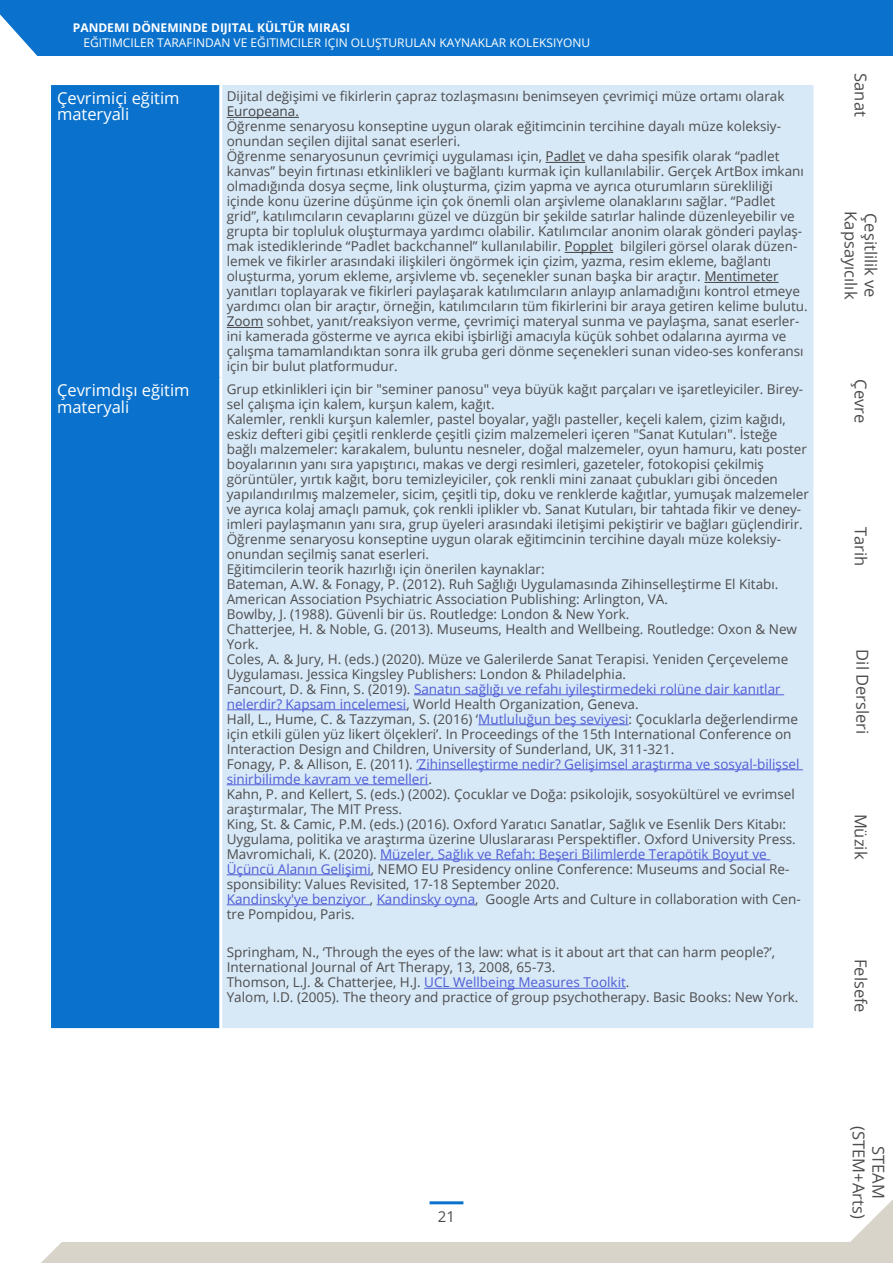
<style>
.page{position:relative;width:893px;height:1263px;background:#fff}
.page>*{position:absolute;margin:0;border:0;box-sizing:border-box;transform-origin:0 0}
.t1{font:16.5px/19.8px "Open Sans";color:#4d4d4d;text-align:center}
.t2{font:16.5px/16.5px "Open Sans";color:#fff}
.t3{font:15px "Open Sans";color:#4d4d4d}
.t4{font:13.5px/15px "Open Sans";color:#4d4d4d}
.t5{font:13.5px "Open Sans";color:#434343}
.t6{font:12px "Open Sans";color:#fff}
.t7{font:700 12px "Open Sans";color:#fff}
.s1{color:#434343}
.s2{color:#4f5cd6}
</style>
<div class="page">
<div style="left:0;top:0;width:893px;height:56px;background:#0a72cc"></div>
<div style="left:0;top:1242px;width:893px;height:21px;background:#d9d4ca"></div>
<svg style="left:0;top:1242px;width:62px;height:21px"></svg>
<svg style="left:0;top:14px;width:38px;height:42px"></svg>
<hr style="left:430px;top:1201px;width:33px;height:3px;background:#0a72cc">
<svg style="left:850px;top:1199px;width:43px;height:43px"></svg>
<div style="left:51px;top:85px;width:168px;height:943px;background:#0a72cc"></div>
<div style="left:222px;top:85px;width:591px;height:943px;background:#d7e8f7"></div>
<hr style="left:227px;top:117px;width:72px;height:1px;background:#434343">
<hr style="left:546px;top:162px;width:39px;height:1px;background:#434343">
<hr style="left:565px;top:252px;width:48px;height:1px;background:#434343">
<hr style="left:704px;top:282px;width:75px;height:1px;background:#434343">
<hr style="left:227px;top:327px;width:36px;height:1px;background:#434343">
<hr style="left:414px;top:694px;width:370px;height:1px;background:#4f5cd6">
<hr style="left:227px;top:709px;width:179px;height:1px;background:#4f5cd6">
<hr style="left:478px;top:724px;width:151px;height:1px;background:#4f5cd6">
<hr style="left:416px;top:769px;width:387px;height:1px;background:#4f5cd6">
<hr style="left:227px;top:784px;width:201px;height:1px;background:#4f5cd6">
<hr style="left:380px;top:859px;width:390px;height:1px;background:#4f5cd6">
<hr style="left:227px;top:874px;width:144px;height:1px;background:#4f5cd6">
<hr style="left:227px;top:904px;width:143px;height:1px;background:#4f5cd6">
<hr style="left:377px;top:904px;width:98px;height:1px;background:#4f5cd6">
<hr style="left:424px;top:988px;width:202px;height:1px;background:#4f5cd6">
<p class="t7" style="left:73px;top:19px;width:279px">PANDEMI DÖNEMINDE DIJITAL KÜLTÜR MIRASI</p>
<p class="t6" style="left:83px;top:34px;width:508px">EĞITIMCILER TARAFINDAN VE EĞITIMCILER IÇIN OLUŞTURULAN KAYNAKLAR KOLEKSIYONU</p>
<p class="t2" style="left:57px;top:89px;width:124px">Çevrimiçi eğitim materyali</p>
<p class="t4" style="left:227px;top:89px;width:559px">Dijital değişimi ve fikirlerin çapraz tozlaşmasını benimseyen çevrimiçi müze ortamı olarak</p>
<p class="t5" style="left:227px;top:102px;width:74px">Europeana.</p>
<p class="t4" style="left:227px;top:119px;width:582px">Öğrenme senaryosu konseptine uygun olarak eğitimcinin tercihine dayalı müze koleksiy&shy;onundan seçilen dijital sanat eserleri.<br>Öğrenme senaryosunun çevrimiçi uygulaması için, <span class="s1">Padlet</span> ve daha spesifik olarak “padlet kanvas” beyin fırtınası etkinlikleri ve bağlantı kurmak için kullanılabilir. Gerçek ArtBox imkanı olmadığında dosya seçme, link oluşturma, çizim yapma ve ayrıca oturumların sürekliliği içinde konu üzerine düşünme için çok önemli olan arşivleme olanaklarını sağlar. “Padlet grid”, katılımcıların cevaplarını güzel ve düzgün bir şekilde satırlar halinde düzenleyebilir ve grupta bir topluluk oluşturmaya yardımcı olabilir. Katılımcılar anonim olarak gönderi paylaş&shy;mak istediklerinde “Padlet backchannel” kullanılabilir. <span class="s1">Popplet</span> bilgileri görsel olarak düzen&shy;lemek ve fikirler arasındaki ilişkileri öngörmek için çizim, yazma, resim ekleme, bağlantı oluşturma, yorum ekleme, arşivleme vb. seçenekler sunan başka bir araçtır. <span class="s1">Mentimeter </span>yanıtları toplayarak ve fikirleri paylaşarak katılımcıların anlayıp anlamadığını kontrol etmeye yardımcı olan bir araçtır, örneğin, katılımcıların tüm fikirlerini bir araya getiren kelime bulutu.<br><span class="s1">Zoom</span> sohbet, yanıt/reaksiyon verme, çevrimiçi materyal sunma ve paylaşma, sanat eserler&shy;ini kamerada gösterme ve ayrıca ekibi işbirliği amacıyla küçük sohbet odalarına ayırma ve çalışma tamamlandıktan sonra ilk gruba geri dönme seçenekleri sunan video-ses konferansı için bir bulut platformudur.</p>
<p class="t2" style="left:57px;top:381px;width:134px">Çevrimdışı eğitim materyali</p>
<p class="t4" style="left:227px;top:381px;width:584px">Grup etkinlikleri için bir "seminer panosu" veya büyük kağıt parçaları ve işaretleyiciler. Birey&shy;sel çalışma için kalem, kurşun kalem, kağıt.<br>Kalemler, renkli kurşun kalemler, pastel boyalar, yağlı pasteller, keçeli kalem, çizim kağıdı, eskiz defteri gibi çeşitli renklerde çeşitli çizim malzemeleri içeren "Sanat Kutuları". İsteğe bağlı malzemeler: karakalem, buluntu nesneler, doğal malzemeler, oyun hamuru, katı poster boyalarının yanı sıra yapıştırıcı, makas ve dergi resimleri, gazeteler, fotokopisi çekilmiş görüntüler, yırtık kağıt, boru temizleyiciler, çok renkli mini zanaat çubukları gibi önceden yapılandırılmış malzemeler, sicim, çeşitli tip, doku ve renklerde kağıtlar, yumuşak malzemeler ve ayrıca kolaj amaçlı pamuk, çok renkli iplikler vb. Sanat Kutuları, bir tahtada fikir ve deney&shy;imleri paylaşmanın yanı sıra, grup üyeleri arasındaki iletişimi pekiştirir ve bağları güçlendirir.<br>Öğrenme senaryosu konseptine uygun olarak eğitimcinin tercihine dayalı müze koleksiy&shy;onundan seçilmiş sanat eserleri.<br>Eğitimcilerin teorik hazırlığı için önerilen kaynaklar:<br>Bateman, A.W. &amp; Fonagy, P. (2012). Ruh Sağlığı Uygulamasında Zihinselleştirme El Kitabı.<br>American Association Psychiatric Association Publishing: Arlington, VA.<br>Bowlby, J. (1988). Güvenli bir üs. Routledge: London &amp; New York.<br>Chatterjee, H. &amp; Noble, G. (2013). Museums, Health and Wellbeing. Routledge: Oxon &amp; New York.<br>Coles, A. &amp; Jury, H. (eds.) (2020). Müze ve Galerilerde Sanat Terapisi. Yeniden Çerçeveleme Uygulaması. Jessica Kingsley Publishers: London &amp; Philadelphia.<br>Fancourt, D. &amp; Finn, S. (2019). <span class="s2">Sanatın sağlığı ve refahı iyileştirmedeki rolüne dair kanıtlar nelerdir? Kapsam incelemesi</span>, World Health Organization, Geneva.<br>Hall, L., Hume, C. &amp; Tazzyman, S. (2016) ‘<span class="s2">Mutluluğun beş seviyesi</span>: Çocuklarla değerlendirme için etkili gülen yüz likert ölçekleri’. In Proceedings of the 15th International Conference on Interaction Design and Children, University of Sunderland, UK, 311-321.<br>Fonagy, P. &amp; Allison, E. (2011). <span class="s2">‘Zihinselleştirme nedir? Gelişimsel araştırma ve sosyal-bilişsel sinirbilimde kavram ve temelleri</span>.<br>Kahn, P. and Kellert, S. (eds.) (2002). Çocuklar ve Doğa: psikolojik, sosyokültürel ve evrimsel araştırmalar, The MIT Press.<br>King, St. &amp; Camic, P.M. (eds.) (2016). Oxford Yaratıcı Sanatlar, Sağlık ve Esenlik Ders Kitabı:<br>Uygulama, politika ve araştırma üzerine Uluslararası Perspektifler. Oxford University Press.<br>Mavromichali, K. (2020). <span class="s2">Müzeler, Sağlık ve Refah: Beşeri Bilimlerde Terapötik Boyut ve Üçüncü Alanın Gelişimi</span>, NEMO EU Presidency online Conference: Museums and Social Re&shy;sponsibility: Values Revisited, 17-18 September 2020.<br><span class="s2">Kandinsky'ye benziyor</span> , <span class="s2">Kandinsky oyna</span>, Google Arts and Culture in collaboration with Cen&shy;tre Pompidou, Paris.</p>
<p class="t4" style="left:227px;top:944px;width:573px">Springham, N., ‘Through the eyes of the law: what is it about art that can harm people?’, International Journal of Art Therapy, 13, 2008, 65-73.<br>Thomson, L.J. &amp; Chatterjee, H.J. <span class="s2">UCL Wellbeing Measures Toolkit</span>.<br>Yalom, I.D. (2005). The theory and practice of group psychotherapy. Basic Books: New York.</p>
<p class="t1" style="left:871px;top:73px;width:45px;rotate:90deg">Sanat</p>
<p class="t1" style="left:861px;top:211px;width:89px;rotate:90deg">Kapsayıcılık</p>
<p class="t1" style="left:881px;top:213px;width:86px;rotate:90deg">Çeşitlilik ve</p>
<p class="t1" style="left:871px;top:379px;width:45px;rotate:90deg">Çevre</p>
<p class="t1" style="left:871px;top:527px;width:41px;rotate:90deg">Tarih</p>
<p class="t1" style="left:873px;top:649px;width:86px;rotate:90deg">Dil Dersleri</p>
<p class="t1" style="left:871px;top:813px;width:47px;rotate:90deg">Müzik</p>
<p class="t1" style="left:871px;top:959px;width:55px;rotate:90deg">Felsefe</p>
<p class="t3" style="left:438px;top:1206px;width:19px">21</p>
<p class="t1" style="left:889px;top:1126px;width:94px;rotate:90deg">STEAM (STEM+Arts)</p>
</div>
